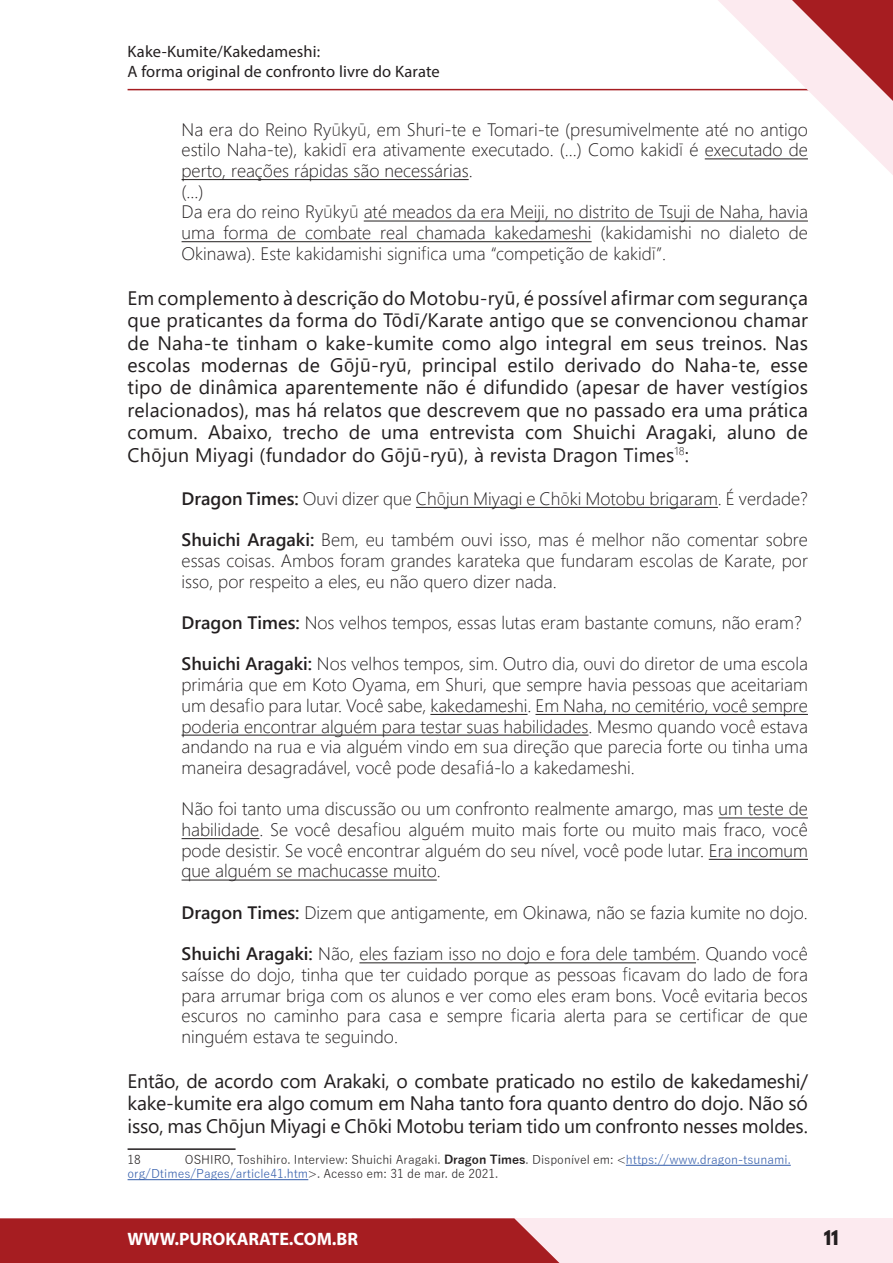
<style>
.page{position:relative;width:893px;height:1263px;background:#fff}
.page>*{position:absolute;margin:0;border:0;box-sizing:border-box;transform-origin:0 0}
.t1{font:19.5px/22.5px "Yu Gothic UI";letter-spacing:-.005em;color:#231f20;text-align:justify}
.t2{font:300 18px/20.7px "Yu Gothic UI";color:#231f20;text-align:justify}
.t3{font:700 18px "Myriad Pro";color:#fff}
.t4{font:700 18px "League Spartan";color:#231f20}
.t5{font:16.5px/19.8px "Myriad Pro";letter-spacing:.01em;color:#231f20}
.t6{font:12px/14.4px "Yu Gothic";color:#231f20}
.s1{font-weight:600}
.s2{font-weight:700}
.s3{color:#325caa}
</style>
<div class="page">
<div style="left:412px;top:1218px;width:481px;height:45px;background:#fceaef"></div>
<div style="left:0;top:1218px;width:560px;height:45px;background:#a61d21"></div>
<hr style="left:128px;top:89px;width:689px;height:1px;background:#a61d21">
<svg style="left:708px;top:0;width:185px;height:175px"></svg>
<hr style="left:705px;top:158px;width:103px;height:1px;background:#231f20">
<hr style="left:182px;top:179px;width:287px;height:1px;background:#231f20">
<hr style="left:364px;top:221px;width:444px;height:1px;background:#231f20">
<hr style="left:182px;top:241px;width:410px;height:1px;background:#231f20">
<hr style="left:416px;top:507px;width:302px;height:1px;background:#231f20">
<hr style="left:430px;top:714px;width:98px;height:1px;background:#231f20">
<hr style="left:535px;top:714px;width:273px;height:1px;background:#231f20">
<hr style="left:182px;top:735px;width:406px;height:1px;background:#231f20">
<hr style="left:718px;top:817px;width:90px;height:1px;background:#231f20">
<hr style="left:182px;top:838px;width:77px;height:1px;background:#231f20">
<hr style="left:709px;top:859px;width:99px;height:1px;background:#231f20">
<hr style="left:182px;top:879px;width:255px;height:1px;background:#231f20">
<hr style="left:359px;top:962px;width:337px;height:1px;background:#231f20">
<hr style="left:128px;top:1148px;width:108px;height:2px;background:#231f20">
<hr style="left:626px;top:1165px;width:165px;height:1px;background:#325caa">
<hr style="left:128px;top:1179px;width:180px;height:1px;background:#325caa">
<p class="t5" style="left:128px;top:41px;width:314px">Kake-Kumite/Kakedameshi:<br>A forma original de confronto livre do Karate</p>
<p class="t2" style="left:182px;top:116px;width:628px;text-align:left">Na era do Reino Ryūkyū, em Shuri-te e Tomari-te (presumivelmente até no antigo estilo Naha-te), kakidī era ativamente executado. (...) Como kakidī é executado de perto, reações rápidas são necessárias.<br>(...)<br>Da era do reino Ryūkyū até meados da era Meiji, no distrito de Tsuji de Naha, havia uma forma de combate real chamada kakedameshi (kakidamishi no dialeto de Okinawa). Este kakidamishi significa uma “competição de kakidī”.</p>
<p class="t1" style="left:128px;top:284px;width:682px">Em complemento à descrição do Motobu-ryū, é possível afirmar com segurança que praticantes da forma do Tōdī/Karate antigo que se convencionou chamar de Naha-te tinham o kake-kumite como algo integral em seus treinos. Nas escolas modernas de Gōjū-ryū, principal estilo derivado do Naha-te, esse tipo de dinâmica aparentemente não é difundido (apesar de haver vestígios relacionados), mas há relatos que descrevem que no passado era uma prática comum. Abaixo, trecho de uma entrevista com Shuichi Aragaki, aluno de Chōjun Miyagi (fundador do Gōjū-ryū), à revista Dragon Times<sup>18</sup>:</p>
<p class="t2" style="left:182px;top:485px;width:628px"><span class="s1">Dragon Times:</span> Ouvi dizer que Chōjun Miyagi e Chōki Motobu brigaram. É verdade?</p>
<p class="t2" style="left:182px;top:527px;width:628px"><span class="s1">Shuichi Aragaki:</span> Bem, eu também ouvi isso, mas é melhor não comentar sobre essas coisas. Ambos foram grandes karateka que fundaram escolas de Karate, por isso, por respeito a eles, eu não quero dizer nada.</p>
<p class="t2" style="left:182px;top:610px;width:622px"><span class="s1">Dragon Times:</span> Nos velhos tempos, essas lutas eram bastante comuns, não eram?</p>
<p class="t2" style="left:182px;top:651px;width:628px"><span class="s1">Shuichi Aragaki:</span> Nos velhos tempos, sim. Outro dia, ouvi do diretor de uma escola primária que em Koto Oyama, em Shuri, que sempre havia pessoas que aceitariam um desafio para lutar. Você sabe, kakedameshi. Em Naha, no cemitério, você sempre poderia encontrar alguém para testar suas habilidades. Mesmo quando você estava andando na rua e via alguém vindo em sua direção que parecia forte ou tinha uma maneira desagradável, você pode desafiá-lo a kakedameshi.</p>
<p class="t2" style="left:182px;top:796px;width:628px">Não foi tanto uma discussão ou um confronto realmente amargo, mas um teste de habilidade. Se você desafiou alguém muito mais forte ou muito mais fraco, você pode desistir. Se você encontrar alguém do seu nível, você pode lutar. Era incomum que alguém se machucasse muito.</p>
<p class="t2" style="left:182px;top:899px;width:628px"><span class="s2">Dragon Times:</span> Dizem que antigamente, em Okinawa, não se fazia kumite no dojo.</p>
<p class="t2" style="left:182px;top:941px;width:628px"><span class="s1">Shuichi Aragaki:</span> Não, eles faziam isso no dojo e fora dele também. Quando você saísse do dojo, tinha que ter cuidado porque as pessoas ficavam do lado de fora para arrumar briga com os alunos e ver como eles eram bons. Você evitaria becos escuros no caminho para casa e sempre ficaria alerta para se certificar de que ninguém estava te seguindo.</p>
<p class="t1" style="left:128px;top:1067px;width:682px">Então, de acordo com Arakaki, o combate praticado no estilo de kakedameshi/ kake-kumite era algo comum em Naha tanto fora quanto dentro do dojo. Não só isso, mas Chōjun Miyagi e Chōki Motobu teriam tido um confronto nesses moldes.</p>
<p class="t6" style="left:128px;top:1150px;width:15px">18</p>
<p class="t6" style="left:128px;top:1150px;width:665px;text-indent:57px">OSHIRO, Toshihiro. Interview: Shuichi Aragaki. <span class="s2">Dragon Times</span>. Disponível em: &lt;<span class="s3">https://www.dragon-tsunami. org/Dtimes/Pages/article41.htm</span>&gt;. Acesso em: 31 de mar. de 2021.</p>
<p class="t3" style="left:128px;top:1228px;width:232px">WWW.PUROKARATE.COM.BR</p>
<p class="t4" style="left:824px;top:1224px;width:16px">11</p>
</div>
